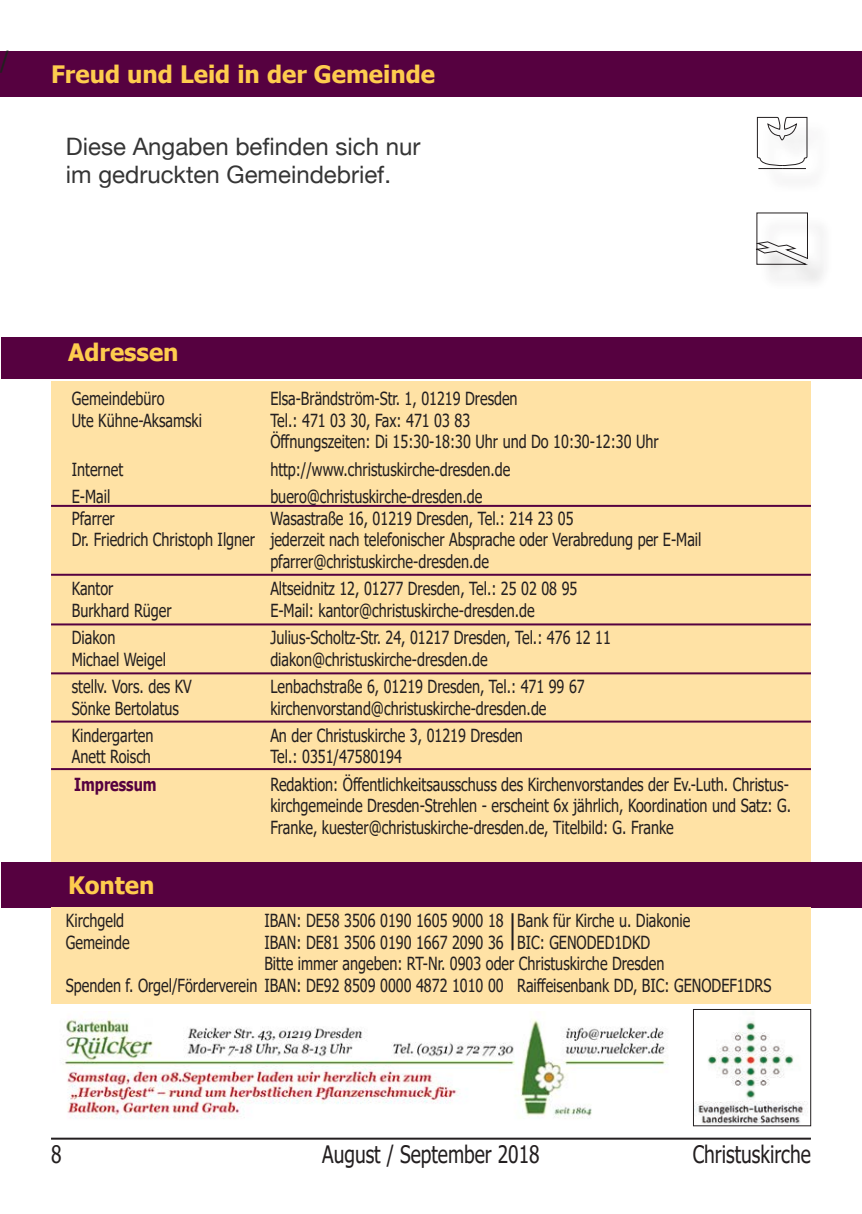
<style>
.page{position:relative;width:862px;height:1214px;background:#fff}
.page>*{position:absolute;margin:0;border:0;box-sizing:border-box;transform-origin:0 0}
.t1{font:24px/28.8px "Helvetica Neue";color:#353535}
.t2{font:700 24px "Tahoma";color:#fecc4e}
.t3{font:24px "Tahoma";color:#231f20;scale:.8 1}
.t4{font:24px "Tahoma";color:#231f20}
.t5{font:18px/21.6px "Tahoma";color:#231f20;text-align:justify;scale:.8 1}
.t6{font:700 18px "Tahoma";color:#560140;scale:.8 1}
</style>
<div class="page">
<hr style="left:51px;top:1137px;width:760px;height:2px;background:#231f20">
<div style="left:0;top:51px;width:862px;height:45px;background:#560140"></div>
<div style="left:759px;top:216px;width:73px;height:73px;background:#f8f7f8"></div>
<svg style="left:756px;top:212px;width:52px;height:52px"></svg>
<svg style="left:757px;top:117px;width:50px;height:52px"></svg>
<div style="left:2px;top:337px;width:860px;height:41px;background:#560140"></div>
<div style="left:1px;top:862px;width:861px;height:45px;background:#560140"></div>
<div style="left:51px;top:907px;width:760px;height:96px;background:#ffe2a5"></div>
<div style="left:51px;top:381px;width:760px;height:481px;background:#ffe2a5"></div>
<hr style="left:51px;top:623px;width:760px;height:2px;background:#560140">
<hr style="left:51px;top:672px;width:760px;height:2px;background:#560140">
<hr style="left:51px;top:720px;width:760px;height:2px;background:#560140">
<hr style="left:51px;top:505px;width:760px;height:2px;background:#560140">
<img style="left:695px;top:1021px;width:110px;height:102px">
<div style="left:693px;top:1009px;width:118px;height:116px;border:1px solid #231f20"></div>
<hr style="left:51px;top:573px;width:760px;height:2px;background:#560140">
<hr style="left:511px;top:913px;width:2px;height:37px;background:#231f20">
<hr style="left:51px;top:768px;width:760px;height:2px;background:#560140">
<img style="left:63px;top:1011px;width:604px;height:108px">
<p class="t4" style="left:0;top:45px;width:11px">/</p>
<p class="t2" style="left:51px;top:57px;width:386px">Freud und Leid in der Gemeinde</p>
<h1 class="t1" style="left:66px;top:133px;width:356px">Diese Angaben befinden sich nur im gedruckten Gemeindebrief.</h1>
<p class="t2" style="left:68px;top:335px;width:112px">Adressen</p>
<p class="t5" style="left:72px;top:389px;width:117px">Gemeindebüro</p>
<p class="t5" style="left:270px;top:389px;width:311px">Elsa-Brändström-Str. 1, 01219 Dresden</p>
<p class="t5" style="left:72px;top:410px;width:164px">Ute Kühne-Aksamski</p>
<p class="t5" style="left:270px;top:410px;width:251px">Tel.: 471 03 30, Fax: 471 03 83</p>
<p class="t5" style="left:270px;top:432px;width:487px">Öffnungszeiten: Di 15:30-18:30 Uhr und Do 10:30-12:30 Uhr</p>
<p class="t5" style="left:72px;top:459px;width:66px">Internet</p>
<p class="t5" style="left:270px;top:459px;width:302px">http://www.christuskirche-dresden.de</p>
<p class="t5" style="left:72px;top:486px;width:50px">E-Mail</p>
<p class="t5" style="left:270px;top:486px;width:267px">buero@christuskirche-dresden.de</p>
<p class="t5" style="left:72px;top:508px;width:55px">Pfarrer</p>
<p class="t5" style="left:270px;top:508px;width:380px">Wasastraße 16, 01219 Dresden, Tel.: 214 23 05</p>
<p class="t5" style="left:72px;top:530px;width:788px">Dr. Friedrich Christoph Ilgner jederzeit nach telefonischer Absprache oder Verabredung per E-Mail</p>
<p class="t5" style="left:270px;top:551px;width:275px">pfarrer@christuskirche-dresden.de</p>
<p class="t5" style="left:72px;top:578px;width:53px">Kantor</p>
<p class="t5" style="left:270px;top:578px;width:385px">Altseidnitz 12, 01277 Dresden, Tel.: 25 02 08 95</p>
<p class="t5" style="left:72px;top:600px;width:126px">Burkhard Rüger</p>
<p class="t5" style="left:270px;top:600px;width:332px">E-Mail: kantor@christuskirche-dresden.de</p>
<p class="t5" style="left:72px;top:627px;width:56px">Diakon</p>
<p class="t5" style="left:270px;top:627px;width:427px">Julius-Scholtz-Str. 24, 01217 Dresden, Tel.: 476 12 11</p>
<p class="t5" style="left:72px;top:649px;width:119px">Michael Weigel</p>
<p class="t5" style="left:270px;top:649px;width:273px">diakon@christuskirche-dresden.de</p>
<p class="t5" style="left:72px;top:676px;width:152px">stellv. Vors. des KV</p>
<p class="t5" style="left:270px;top:676px;width:394px">Lenbachstraße 6, 01219 Dresden, Tel.: 471 99 67</p>
<p class="t5" style="left:72px;top:698px;width:135px">Sönke Bertolatus</p>
<p class="t5" style="left:270px;top:698px;width:347px">kirchenvorstand@christuskirche-dresden.de</p>
<p class="t5" style="left:72px;top:725px;width:103px">Kindergarten</p>
<p class="t5" style="left:270px;top:725px;width:317px">An der Christuskirche 3, 01219 Dresden</p>
<p class="t5" style="left:72px;top:747px;width:100px">Anett Roisch</p>
<p class="t5" style="left:270px;top:747px;width:166px">Tel.: 0351/47580194</p>
<p class="t6" style="left:74px;top:771px;width:104px">Impressum</p>
<p class="t5" style="left:270px;top:774px;width:652px">Redaktion: Öffentlichkeitsausschuss des Kirchenvorstandes der Ev.-Luth. Christus&shy;kirchgemeinde Dresden-Strehlen - erscheint 6x jährlich, Koordination und Satz: G.<br>Franke, kuester@christuskirche-dresden.de, Titelbild: G. Franke</p>
<p class="t2" style="left:68px;top:868px;width:88px">Konten</p>
<p class="t5" style="left:66px;top:910px;width:74px">Kirchgeld</p>
<p class="t5" style="left:264px;top:910px;width:534px">IBAN: DE58 3506 0190 1605 9000 18 Bank für Kirche u. Diakonie</p>
<p class="t5" style="left:66px;top:932px;width:81px">Gemeinde</p>
<p class="t5" style="left:264px;top:932px;width:484px">IBAN: DE81 3506 0190 1667 2090 36 BIC: GENODED1DKD</p>
<p class="t5" style="left:264px;top:953px;width:502px">Bitte immer angeben: RT-Nr. 0903 oder Christuskirche Dresden</p>
<p class="t5" style="left:66px;top:975px;width:883px">Spenden f. Orgel/Förderverein IBAN: DE92 8509 0000 4872 1010 00 Raiffeisenbank DD, BIC: GENODEF1DRS</p>
<h1 class="t3" style="left:51px;top:1137px;width:15px">8</h1>
<h1 class="t3" style="left:322px;top:1137px;width:273px">August / September 2018</h1>
<h1 class="t3" style="left:692px;top:1137px;width:149px">Christuskirche</h1>
</div>
